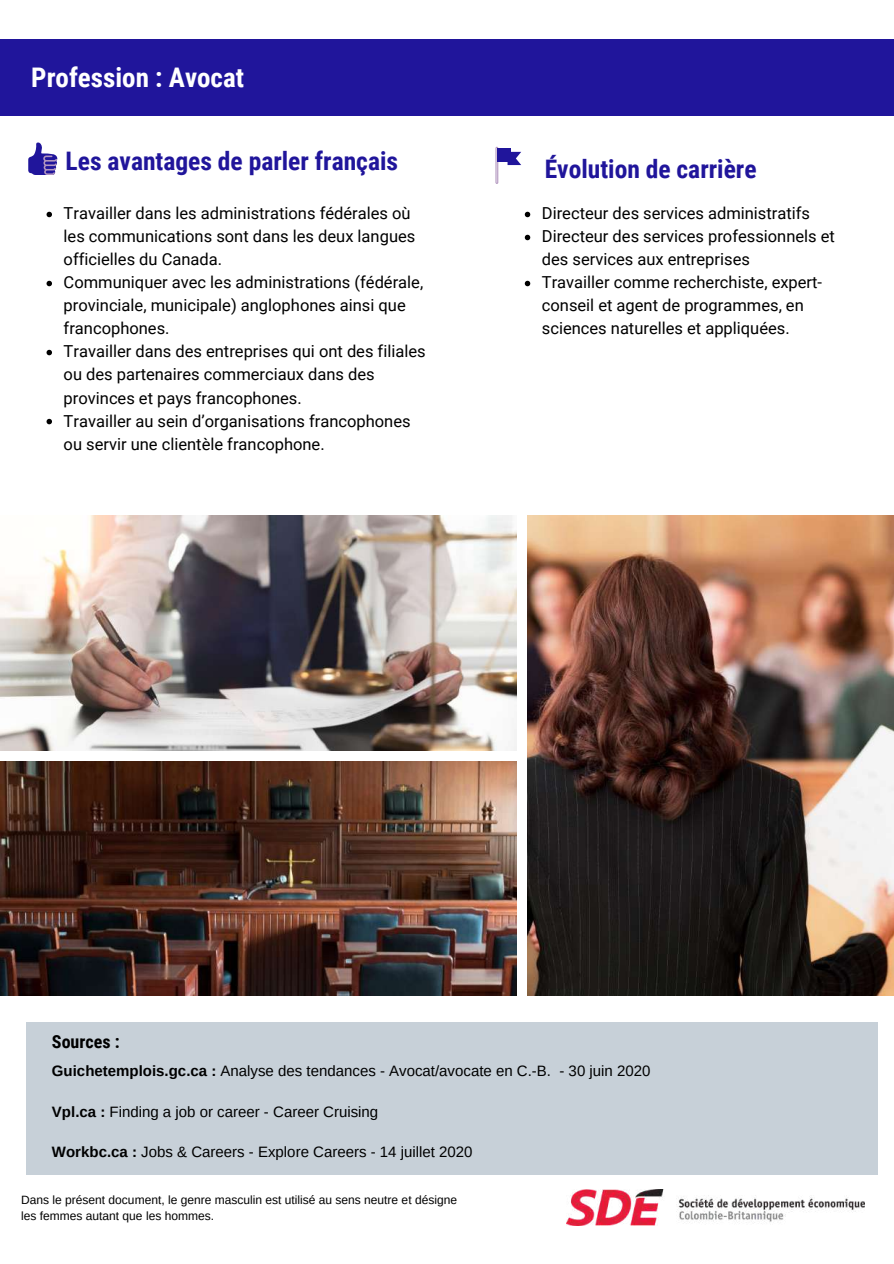
<style>
.page{position:relative;width:894px;height:1264px;background:#fff}
.page>*{position:absolute;margin:0;border:0;box-sizing:border-box;transform-origin:0 0}
.t1{font:700 27px "Roboto Condensed";color:#fff}
.t2{font:700 25.5px "Roboto Condensed";color:#20159b}
.t3{font:700 18px "Roboto Condensed";color:#000}
.t4{font:16.5px/23px "Roboto";color:#000}
.t5{font:15px "Arimo";color:#000}
.t6{font:12px/15.8px "Arimo";color:#000}
.s1{font-weight:700}
</style>
<div class="page">
<div style="left:0;top:39px;width:893px;height:77px;background:#20159b"></div>
<img style="left:0;top:516px;width:516px;height:234px">
<img style="left:0;top:761px;width:516px;height:234px">
<img style="left:527px;top:516px;width:366px;height:479px">
<div style="left:26px;top:1022px;width:851px;height:153px;background:#c7d0d8"></div>
<svg style="left:28px;top:142px;width:29px;height:33px"></svg>
<svg style="left:507px;top:152px;width:14px;height:13px"></svg>
<svg style="left:495px;top:147px;width:3px;height:37px"></svg>
<div style="left:497px;top:149px;width:13px;height:13px;background:#20159b"></div>
<img style="left:566px;top:1189px;width:298px;height:36px">
<svg style="left:46px;top:212px;width:6px;height:5px"></svg>
<svg style="left:46px;top:281px;width:6px;height:5px"></svg>
<svg style="left:46px;top:350px;width:6px;height:5px"></svg>
<svg style="left:46px;top:419px;width:6px;height:5px"></svg>
<svg style="left:524px;top:212px;width:6px;height:5px"></svg>
<svg style="left:524px;top:235px;width:6px;height:5px"></svg>
<svg style="left:524px;top:281px;width:6px;height:5px"></svg>
<h1 class="t1" style="left:31px;top:61px;width:214px">Profession : Avocat</h1>
<h2 class="t2" style="left:66px;top:146px;width:334px">Les avantages de parler français</h2>
<p class="t4" style="left:64px;top:202px;width:363px">Travailler dans les administrations fédérales où les communications sont dans les deux langues officielles du Canada.<br>Communiquer avec les administrations (fédérale, provinciale, municipale) anglophones ainsi que francophones.<br>Travailler dans des entreprises qui ont des filiales ou des partenaires commerciaux dans des provinces et pays francophones.<br>Travailler au sein d’organisations francophones ou servir une clientèle francophone.</p>
<h2 class="t2" style="left:544px;top:154px;width:213px">Évolution de carrière</h2>
<p class="t4" style="left:541px;top:202px;width:294px">Directeur des services administratifs Directeur des services professionnels et des services aux entreprises<br>Travailler comme recherchiste, expert&shy;conseil et agent de programmes, en sciences naturelles et appliquées.</p>
<p class="t3" style="left:52px;top:1031px;width:69px">Sources :</p>
<p class="t5" style="left:52px;top:1062px;width:600px"><span class="s1">Guichetemplois.gc.ca :</span> Analyse des tendances - Avocat/avocate en C.-B. - 30 juin 2020</p>
<p class="t5" style="left:52px;top:1102px;width:328px"><span class="s1">Vpl.ca :</span> Finding a job or career - Career Cruising</p>
<p class="t5" style="left:52px;top:1143px;width:422px"><span class="s1">Workbc.ca :</span> Jobs &amp; Careers - Explore Careers - 14 juillet 2020</p>
<p class="t6" style="left:21px;top:1192px;width:437px">Dans le présent document, le genre masculin est utilisé au sens neutre et désigne les femmes autant que les hommes.</p>
</div>
